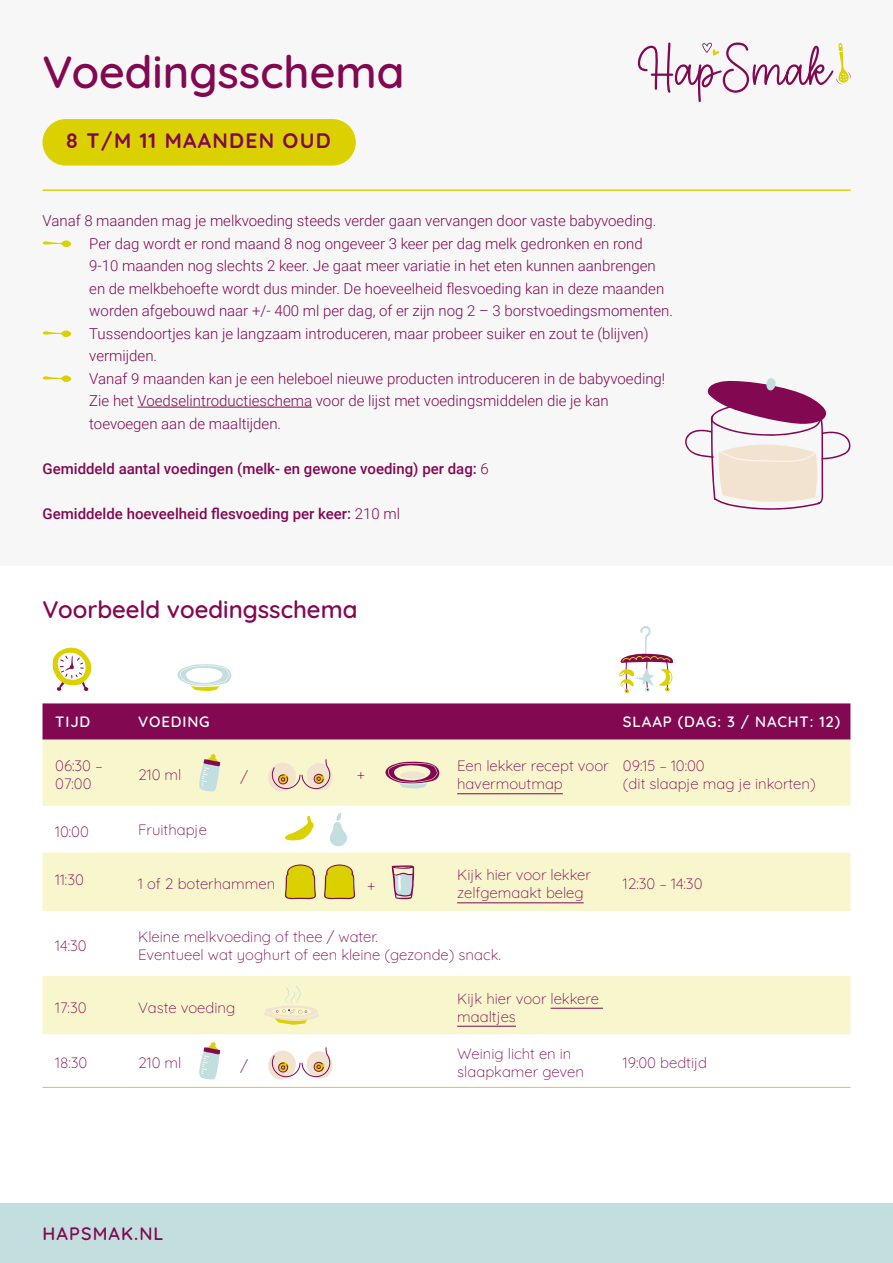
<style>
.page{position:relative;width:893px;height:1263px;background:#fff}
.page>*{position:absolute;margin:0;border:0;box-sizing:border-box;transform-origin:0 0}
.t1{font:600 45px "Quicksand";color:#820852}
.t2{font:600 24px "Quicksand";color:#820852}
.t3{font:700 21px "Quicksand";letter-spacing:.06em;color:#820852}
.t4{font:600 18px "Quicksand";letter-spacing:.06em;color:#820852}
.t5{font:300 15px/22.5px "Roboto";color:#820852}
.t6{font:300 15px/18px "Quicksand";color:#820852}
.t7{font:500 15px "Roboto";color:#820852}
.t8{font:600 15px "Quicksand";letter-spacing:.06em;color:#fff}
.s1{font-weight:300}
</style>
<div class="page">
<div style="left:0;top:0;width:893px;height:566px;background:#f7f7f7"></div>
<div style="left:0;top:1203px;width:893px;height:60px;background:#c2dede"></div>
<svg style="left:638px;top:42px;width:212px;height:60px"></svg>
<div style="left:43px;top:119px;width:313px;height:47px;background:#dbd100;border-radius:23px"></div>
<hr style="left:137px;top:407px;width:175px;height:1px;background:#820852">
<svg style="left:43px;top:240px;width:29px;height:7px"></svg>
<svg style="left:43px;top:330px;width:29px;height:7px"></svg>
<svg style="left:43px;top:375px;width:29px;height:7px"></svg>
<hr style="left:43px;top:190px;width:807px;height:1px;background:#dbd100">
<svg style="left:685px;top:378px;width:166px;height:132px"></svg>
<svg style="left:619px;top:626px;width:54px;height:67px"></svg>
<div style="left:43px;top:703px;width:807px;height:37px;background:#820852"></div>
<div style="left:43px;top:740px;width:807px;height:66px;background:#f8f6cc"></div>
<div style="left:43px;top:853px;width:807px;height:58px;background:#f8f6cc"></div>
<div style="left:43px;top:976px;width:807px;height:58px;background:#f8f6cc"></div>
<hr style="left:43px;top:1087px;width:82px;height:1px;background:#dbd100">
<hr style="left:125px;top:1087px;width:74px;height:1px;background:#dbd100">
<hr style="left:199px;top:1087px;width:86px;height:1px;background:#dbd100">
<hr style="left:285px;top:1087px;width:172px;height:1px;background:#dbd100">
<hr style="left:457px;top:1087px;width:153px;height:1px;background:#dbd100">
<hr style="left:610px;top:1087px;width:240px;height:1px;background:#dbd100">
<svg style="left:199px;top:754px;width:21px;height:37px"></svg>
<svg style="left:266px;top:759px;width:68px;height:34px;background:#ead9bb"></svg>
<svg style="left:385px;top:761px;width:55px;height:28px"></svg>
<div style="left:400px;top:771px;width:25px;height:8px;background:#f2e3d1;border-radius:50%"></div>
<hr style="left:457px;top:793px;width:106px;height:1px;background:#820852">
<svg style="left:285px;top:816px;width:29px;height:24px"></svg>
<svg style="left:329px;top:812px;width:19px;height:35px"></svg>
<svg style="left:284px;top:862px;width:32px;height:37px"></svg>
<svg style="left:324px;top:862px;width:31px;height:37px"></svg>
<svg style="left:392px;top:865px;width:22px;height:34px"></svg>
<hr style="left:457px;top:902px;width:127px;height:1px;background:#820852">
<svg style="left:264px;top:985px;width:55px;height:40px;background:#f3efc3"></svg>
<hr style="left:551px;top:1008px;width:52px;height:1px;background:#820852">
<hr style="left:457px;top:1026px;width:59px;height:1px;background:#820852">
<svg style="left:43px;top:1034px;width:807px;height:53px"></svg>
<svg style="left:53px;top:647px;width:38px;height:44px"></svg>
<svg style="left:177px;top:664px;width:55px;height:27px"></svg>
<h1 class="t1" style="left:43px;top:37px;width:363px">Voedingsschema</h1>
<h3 class="t3" style="left:66px;top:125px;width:267px">8 T/M 11 MAANDEN OUD</h3>
<p class="t5" style="left:89px;top:209px;width:585px;text-indent:-47px">Vanaf 8 maanden mag je melkvoeding steeds verder gaan vervangen door vaste babyvoeding.<br>Per dag wordt er rond maand 8 nog ongeveer 3 keer per dag melk gedronken en rond 9-10 maanden nog slechts 2 keer. Je gaat meer variatie in het eten kunnen aanbrengen en de melkbehoefte wordt dus minder. De hoeveelheid flesvoeding kan in deze maanden worden afgebouwd naar +/- 400 ml per dag, of er zijn nog 2 – 3 borstvoedingsmomenten.<br>Tussendoortjes kan je langzaam introduceren, maar probeer suiker en zout te (blijven) vermijden.<br>Vanaf 9 maanden kan je een heleboel nieuwe producten introduceren in de babyvoeding!<br>Zie het Voedselintroductieschema voor de lijst met voedingsmiddelen die je kan toevoegen aan de maaltijden.</p>
<p class="t7" style="left:43px;top:458px;width:448px">Gemiddeld aantal voedingen (melk- en gewone voeding) per dag: <span class="s1">6</span></p>
<p class="t7" style="left:43px;top:503px;width:359px">Gemiddelde hoeveelheid flesvoeding per keer: <span class="s1">210 ml</span></p>
<h2 class="t2" style="left:43px;top:591px;width:316px">Voorbeeld voedingsschema</h2>
<p class="t8" style="left:55px;top:710px;width:37px">TIJD</p>
<p class="t8" style="left:138px;top:710px;width:73px">VOEDING</p>
<p class="t8" style="left:623px;top:710px;width:219px">SLAAP (DAG: 3 / NACHT: 12)</p>
<p class="t6" style="left:55px;top:755px;width:49px">06:30 –<br>07:00</p>
<p class="t6" style="left:138px;top:764px;width:45px">210 ml</p>
<p class="t6" style="left:240px;top:766px;width:9px">/</p>
<p class="t6" style="left:357px;top:763px;width:10px">+</p>
<p class="t6" style="left:457px;top:755px;width:153px">Een lekker recept voor havermoutmap</p>
<p class="t6" style="left:623px;top:755px;width:194px">09:15 – 10:00<br>(dit slaapje mag je inkorten)</p>
<p class="t6" style="left:55px;top:821px;width:35px">10:00</p>
<p class="t6" style="left:138px;top:819px;width:70px">Fruithapje</p>
<p class="t6" style="left:55px;top:869px;width:30px">11:30</p>
<p class="t6" style="left:138px;top:873px;width:139px">1 of 2 boterhammen</p>
<p class="t6" style="left:367px;top:874px;width:10px">+</p>
<p class="t6" style="left:457px;top:864px;width:135px">Kijk hier voor lekker zelfgemaakt beleg</p>
<p class="t6" style="left:623px;top:873px;width:81px">12:30 – 14:30</p>
<p class="t6" style="left:55px;top:935px;width:33px">14:30</p>
<p class="t6" style="left:138px;top:926px;width:364px">Kleine melkvoeding of thee / water.<br>Eventueel wat yoghurt of een kleine (gezonde) snack.</p>
<p class="t6" style="left:55px;top:997px;width:33px">17:30</p>
<p class="t6" style="left:138px;top:997px;width:99px">Vaste voeding</p>
<p class="t6" style="left:457px;top:988px;width:143px">Kijk hier voor lekkere maaltjes</p>
<p class="t6" style="left:55px;top:1052px;width:34px">18:30</p>
<p class="t6" style="left:138px;top:1052px;width:45px">210 ml</p>
<p class="t6" style="left:240px;top:1055px;width:9px">/</p>
<p class="t6" style="left:457px;top:1043px;width:128px">Weinig licht en in slaapkamer geven</p>
<p class="t6" style="left:623px;top:1052px;width:86px">19:00 bedtijd</p>
<p class="t4" style="left:43px;top:1220px;width:123px">HAPSMAK.NL</p>
</div>
